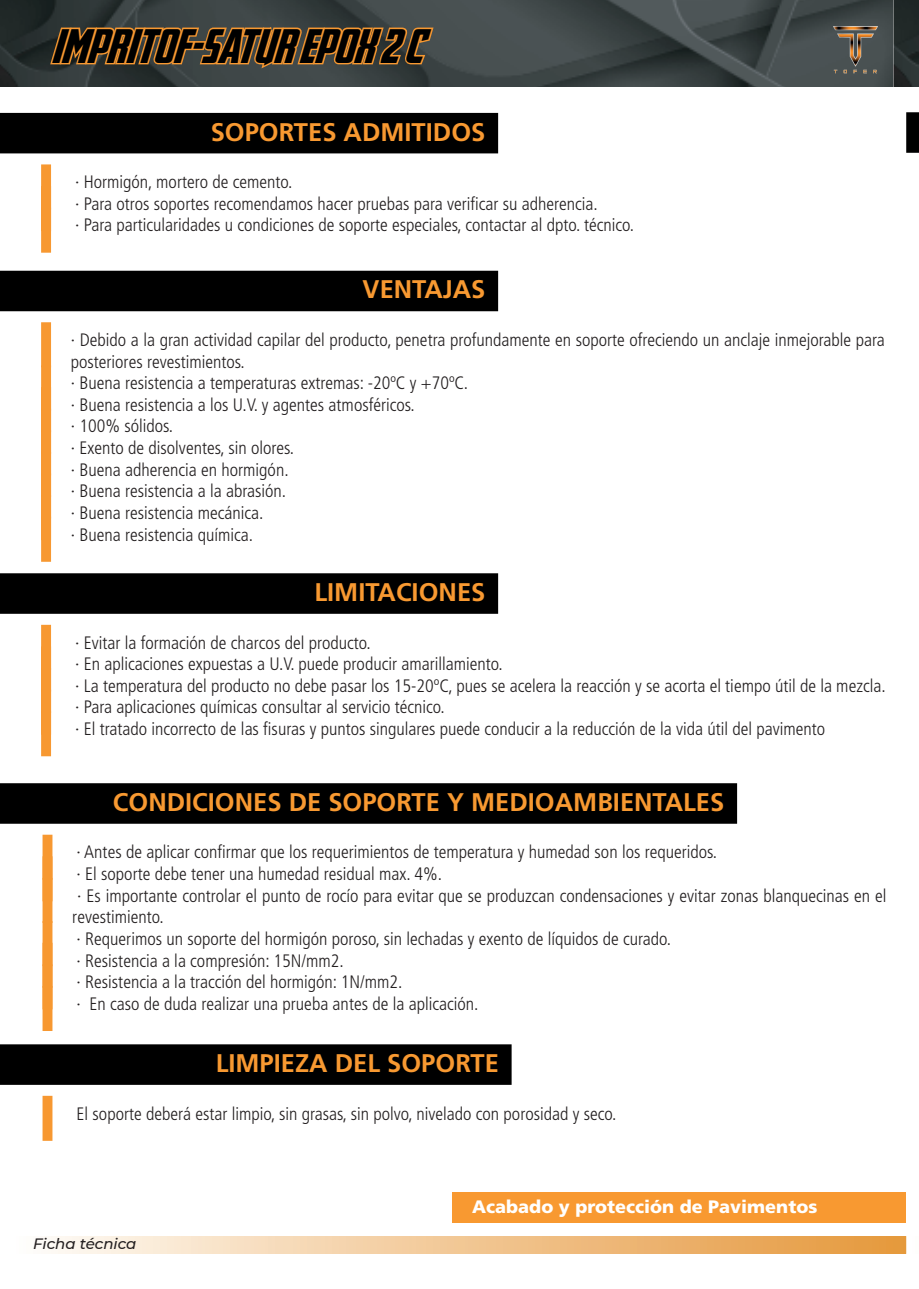
<style>
.page{position:relative;width:919px;height:1289px;background:#fff}
.page>*{position:absolute;margin:0;border:0;box-sizing:border-box;transform-origin:0 0}
.texto{font:700 46.5px "Avengeance Heroic Avenger";color:#000}
.Sub_titulos{font:700 25.5px "Frutiger";color:#f89931}
.texto_en_puntos{font:300 condensed 18px/21.6px "Frutiger";color:#231f20}
.t1{font:900 18px "Frutiger";color:#fff}
.texto-2{font:italic 500 15px "Montserrat";color:#231f20}
</style>
<div class="page">
<img style="left:0;top:0;width:893px;height:86px">
<img style="left:893px;top:0;width:25px;height:86px">
<svg style="left:48px;top:8px;width:387px;height:63px;background:#715a3b"></svg>
<img style="left:826px;top:21px;width:58px;height:57px">
<div style="left:13px;top:1236px;width:892px;height:16px;background:linear-gradient(to right,#fefbf7,#e59639)"></div>
<div style="left:12px;top:1235px;width:894px;height:18px;border:2px solid #fff"></div>
<div style="left:0;top:113px;width:498px;height:40px;background:#000"></div>
<div style="left:0;top:271px;width:498px;height:40px;background:#000"></div>
<div style="left:0;top:573px;width:498px;height:40px;background:#000"></div>
<div style="left:0;top:783px;width:737px;height:40px;background:#000"></div>
<div style="left:0;top:1044px;width:511px;height:40px;background:#000"></div>
<div style="left:906px;top:112px;width:12px;height:41px;background:#000"></div>
<div style="left:41px;top:164px;width:10px;height:45px;background:#f79831"></div>
<div style="left:41px;top:208px;width:10px;height:45px;background:#f79831"></div>
<div style="left:41px;top:322px;width:10px;height:45px;background:#f79831"></div>
<div style="left:41px;top:365px;width:10px;height:45px;background:#f79831"></div>
<div style="left:41px;top:409px;width:10px;height:45px;background:#f79831"></div>
<div style="left:41px;top:452px;width:10px;height:45px;background:#f79831"></div>
<div style="left:41px;top:495px;width:10px;height:45px;background:#f79831"></div>
<div style="left:41px;top:517px;width:10px;height:45px;background:#f79831"></div>
<div style="left:41px;top:625px;width:10px;height:45px;background:#f79831"></div>
<div style="left:41px;top:668px;width:10px;height:45px;background:#f79831"></div>
<div style="left:41px;top:711px;width:10px;height:45px;background:#f79831"></div>
<div style="left:43px;top:834px;width:9px;height:45px;background:#f79831"></div>
<div style="left:43px;top:877px;width:9px;height:45px;background:#f79831"></div>
<div style="left:43px;top:921px;width:9px;height:45px;background:#f79831"></div>
<div style="left:43px;top:964px;width:9px;height:45px;background:#f79831"></div>
<div style="left:43px;top:985px;width:9px;height:45px;background:#f79831"></div>
<div style="left:43px;top:1095px;width:9px;height:45px;background:#f79831"></div>
<div style="left:452px;top:1192px;width:454px;height:30px;background:#f89931"></div>
<p class="texto" style="left:51px;top:15px;width:373px">IMPRITOF-SATUR EPOX 2 C</p>
<p class="Sub_titulos" style="left:211px;top:117px;width:276px">SOPORTES ADMITIDOS</p>
<p class="texto_en_puntos" style="left:75px;top:171px;width:219px">· Hormigón, mortero de cemento.</p>
<p class="texto_en_puntos" style="left:75px;top:193px;width:524px">· Para otros soportes recomendamos hacer pruebas para verificar su adherencia.</p>
<p class="texto_en_puntos" style="left:75px;top:215px;width:560px">· Para particularidades u condiciones de soporte especiales, contactar al dpto. técnico.</p>
<p class="Sub_titulos" style="left:362px;top:275px;width:124px">VENTAJAS</p>
<p class="texto_en_puntos" style="left:71px;top:329px;width:815px">· Debido a la gran actividad capilar del producto, penetra profundamente en soporte ofreciendo un anclaje inmejorable para posteriores revestimientos.</p>
<p class="texto_en_puntos" style="left:71px;top:372px;width:398px">· Buena resistencia a temperaturas extremas: -20ºC y +70ºC.</p>
<p class="texto_en_puntos" style="left:71px;top:394px;width:345px">· Buena resistencia a los U.V. y agentes atmosféricos.</p>
<p class="texto_en_puntos" style="left:71px;top:415px;width:104px">· 100% sólidos.</p>
<p class="texto_en_puntos" style="left:71px;top:437px;width:225px">· Exento de disolventes, sin olores.</p>
<p class="texto_en_puntos" style="left:71px;top:459px;width:219px">· Buena adherencia en hormigón.</p>
<p class="texto_en_puntos" style="left:71px;top:480px;width:217px">· Buena resistencia a la abrasión.</p>
<p class="texto_en_puntos" style="left:71px;top:502px;width:194px">· Buena resistencia mecánica.</p>
<p class="texto_en_puntos" style="left:71px;top:523px;width:184px">· Buena resistencia química.</p>
<p class="Sub_titulos" style="left:314px;top:577px;width:172px">LIMITACIONES</p>
<p class="texto_en_puntos" style="left:75px;top:631px;width:297px">· Evitar la formación de charcos del producto.</p>
<p class="texto_en_puntos" style="left:75px;top:653px;width:429px">· En aplicaciones expuestas a U.V. puede producir amarillamiento.</p>
<p class="texto_en_puntos" style="left:75px;top:675px;width:811px">· La temperatura del producto no debe pasar los 15-20ºC, pues se acelera la reacción y se acorta el tiempo útil de la mezcla.</p>
<p class="texto_en_puntos" style="left:75px;top:696px;width:371px">· Para aplicaciones químicas consultar al servicio técnico.</p>
<p class="texto_en_puntos" style="left:75px;top:718px;width:751px">· El tratado incorrecto de las fisuras y puntos singulares puede conducir a la reducción de la vida útil del pavimento</p>
<p class="Sub_titulos" style="left:113px;top:787px;width:613px">CONDICIONES DE SOPORTE Y MEDIOAMBIENTALES</p>
<p class="texto_en_puntos" style="left:77px;top:841px;width:642px">· Antes de aplicar confirmar que los requerimientos de temperatura y humedad son los requeridos.</p>
<p class="texto_en_puntos" style="left:77px;top:863px;width:367px">· El soporte debe tener una humedad residual max. 4%.</p>
<p class="texto_en_puntos" style="left:72px;top:884px;width:815px">· Es importante controlar el punto de rocío para evitar que se produzcan condensaciones y evitar zonas blanquecinas en el revestimiento.</p>
<p class="texto_en_puntos" style="left:77px;top:928px;width:596px">· Requerimos un soporte del hormigón poroso, sin lechadas y exento de líquidos de curado.</p>
<p class="texto_en_puntos" style="left:77px;top:949px;width:268px">· Resistencia a la compresión: 15N/mm2.</p>
<p class="texto_en_puntos" style="left:77px;top:971px;width:327px">· Resistencia a la tracción del hormigón: 1N/mm2.</p>
<p class="texto_en_puntos" style="left:77px;top:992px;width:403px">· En caso de duda realizar una prueba antes de la aplicación.</p>
<p class="Sub_titulos" style="left:216px;top:1048px;width:284px">LIMPIEZA DEL SOPORTE</p>
<p class="texto_en_puntos" style="left:77px;top:1102px;width:541px">El soporte deberá estar limpio, sin grasas, sin polvo, nivelado con porosidad y seco.</p>
<p class="texto-2" style="left:33px;top:1233px;width:105px">Ficha técnica</p>
<p class="t1" style="left:472px;top:1195px;width:346px">Acabado y protección de Pavimentos</p>
</div>
